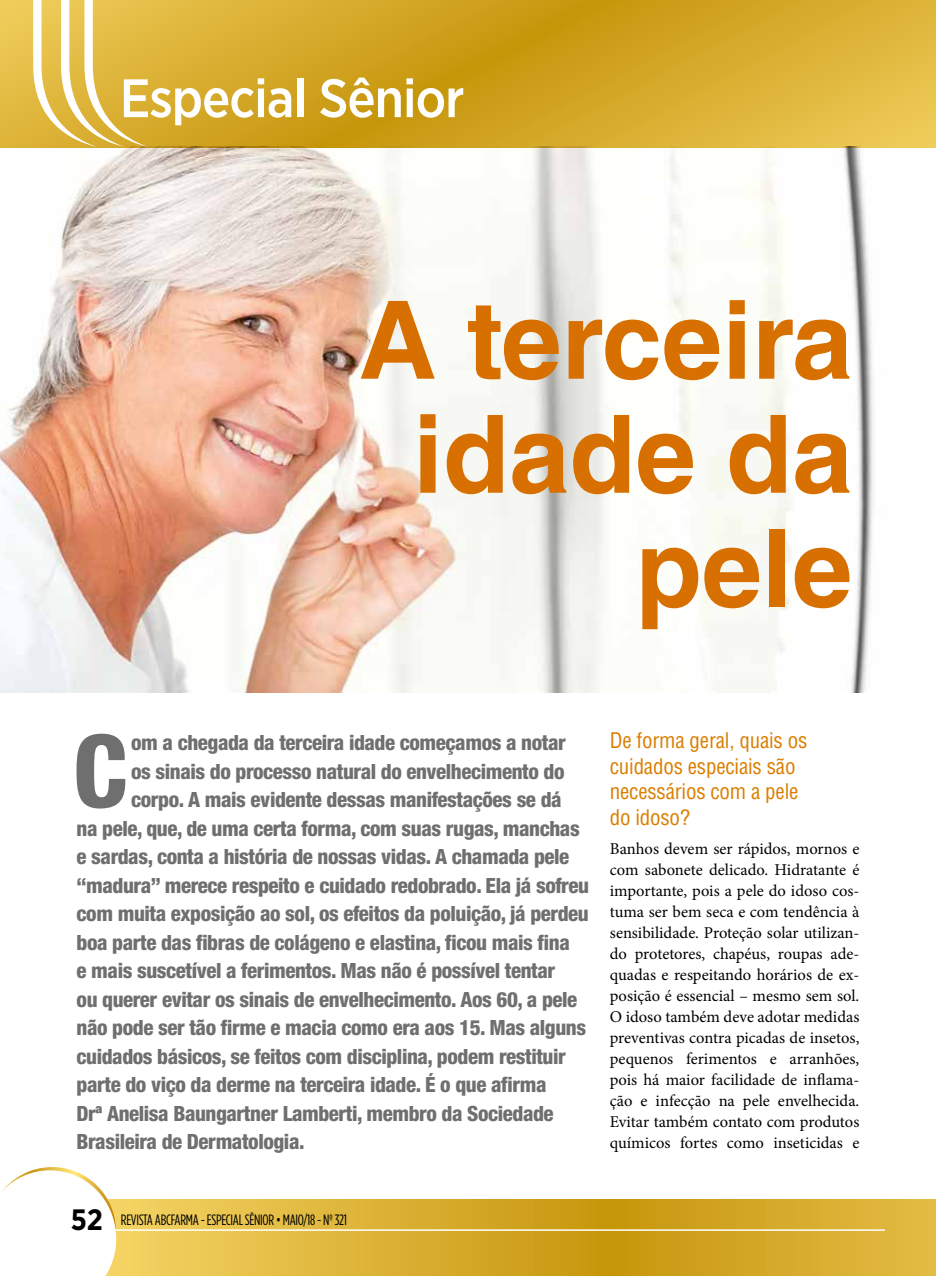
<style>
.page{position:relative;width:936px;height:1276px;background:#fff}
.page>*{position:absolute;margin:0;border:0;box-sizing:border-box;transform-origin:0 0}
.t1{font:700 108.3px/114px "Helvetica LT Std";color:#d77000;text-align:right}
.t2{font:800 condensed 100.8px "Helvetica Neue LT Std";color:#706f6f}
.t3{font:500 54px "Gotham Narrow";letter-spacing:-.02em;color:#fff}
.t4{font:800 condensed 21px "Helvetica Neue LT Std";letter-spacing:-.02em;color:#706f6f}
.t5{font:condensed 21px/25.5px "Helvetica LT Std";letter-spacing:-.01em;color:#db7e00}
.t6{font:16.5px/21px "Minion Pro";color:#000;text-align:justify}
.t7{font:15px "Gotham Condensed";letter-spacing:-.02em;color:#000}
.s1{font-family:"Gotham Narrow";font-weight:700;font-size:29.4px}
</style>
<div class="page">
<img style="left:0;top:148px;width:873px;height:544px">
<svg style="left:0;top:0;width:935px;height:148px;background:#d5aa2a"></svg>
<svg style="left:116px;top:1199px;width:819px;height:77px;background:#dab034"></svg>
<svg style="left:0;top:1167px;width:116px;height:109px"></svg>
<svg style="left:33px;top:0;width:115px;height:147px"></svg>
<hr style="left:115px;top:1229px;width:769px;height:1px;background:#fff">
<h3 class="t3" style="left:120px;top:64px;width:346px">Especial Sênior</h3>
<h1 class="t1" style="left:358px;top:282px;width:495px">A terceira idade da pele</h1>
<h2 class="t2" style="left:73px;top:709px;width:56px">C</h2>
<p class="t4" style="left:131px;top:729px;width:436px">om a chegada da terceira idade começamos a notar</p>
<p class="t4" style="left:131px;top:758px;width:435px">os sinais do processo natural do envelhecimento do</p>
<p class="t4" style="left:131px;top:786px;width:432px">corpo. A mais evidente dessas manifestações se dá</p>
<p class="t4" style="left:77px;top:815px;width:504px">na pele, que, de uma certa forma, com suas rugas, manchas</p>
<p class="t4" style="left:77px;top:843px;width:494px">e sardas, conta a história de nossas vidas. A chamada pele</p>
<p class="t4" style="left:77px;top:872px;width:514px">“madura” merece respeito e cuidado redobrado. Ela já sofreu</p>
<p class="t4" style="left:77px;top:900px;width:513px">com muita exposição ao sol, os efeitos da poluição, já perdeu</p>
<p class="t4" style="left:77px;top:929px;width:494px">boa parte das fibras de colágeno e elastina, ficou mais fina</p>
<p class="t4" style="left:77px;top:957px;width:480px">e mais suscetível a ferimentos. Mas não é possível tentar</p>
<p class="t4" style="left:77px;top:986px;width:502px">ou querer evitar os sinais de envelhecimento. Aos 60, a pele</p>
<p class="t4" style="left:77px;top:1014px;width:511px">não pode ser tão firme e macia como era aos 15. Mas alguns</p>
<p class="t4" style="left:77px;top:1043px;width:491px">cuidados básicos, se feitos com disciplina, podem restituir</p>
<p class="t4" style="left:77px;top:1071px;width:471px">parte do viço da derme na terceira idade. É o que afirma</p>
<p class="t4" style="left:77px;top:1100px;width:478px">Drª Anelisa Baungartner Lamberti, membro da Sociedade</p>
<p class="t4" style="left:77px;top:1128px;width:229px">Brasileira de Dermatologia.</p>
<p class="t5" style="left:609px;top:727px;width:199px">De forma geral, quais os cuidados especiais são necessários com a pele do idoso?</p>
<p class="t6" style="left:609px;top:838px;width:251px">Banhos devem ser rápidos, mornos e com sabonete delicado. Hidratante é importante, pois a pele do idoso cos&shy;tuma ser bem seca e com tendência à sensibilidade. Proteção solar utilizan&shy;do protetores, chapéus, roupas ade&shy;quadas e respeitando horários de ex&shy;posição é essencial – mesmo sem sol.<br>O idoso também deve adotar medidas preventivas contra picadas de insetos, pequenos ferimentos e arranhões, pois há maior facilidade de inflama&shy;ção e infecção na pele envelhecida.<br>Evitar também contato com produtos químicos fortes como inseticidas e</p>
<p class="t7" style="left:71px;top:1211px;width:278px"><span class="s1">52</span> REVISTA ABCFARMA - ESPECIAL SÊNIOR • MAIO/18 - Nº 321</p>
</div>
